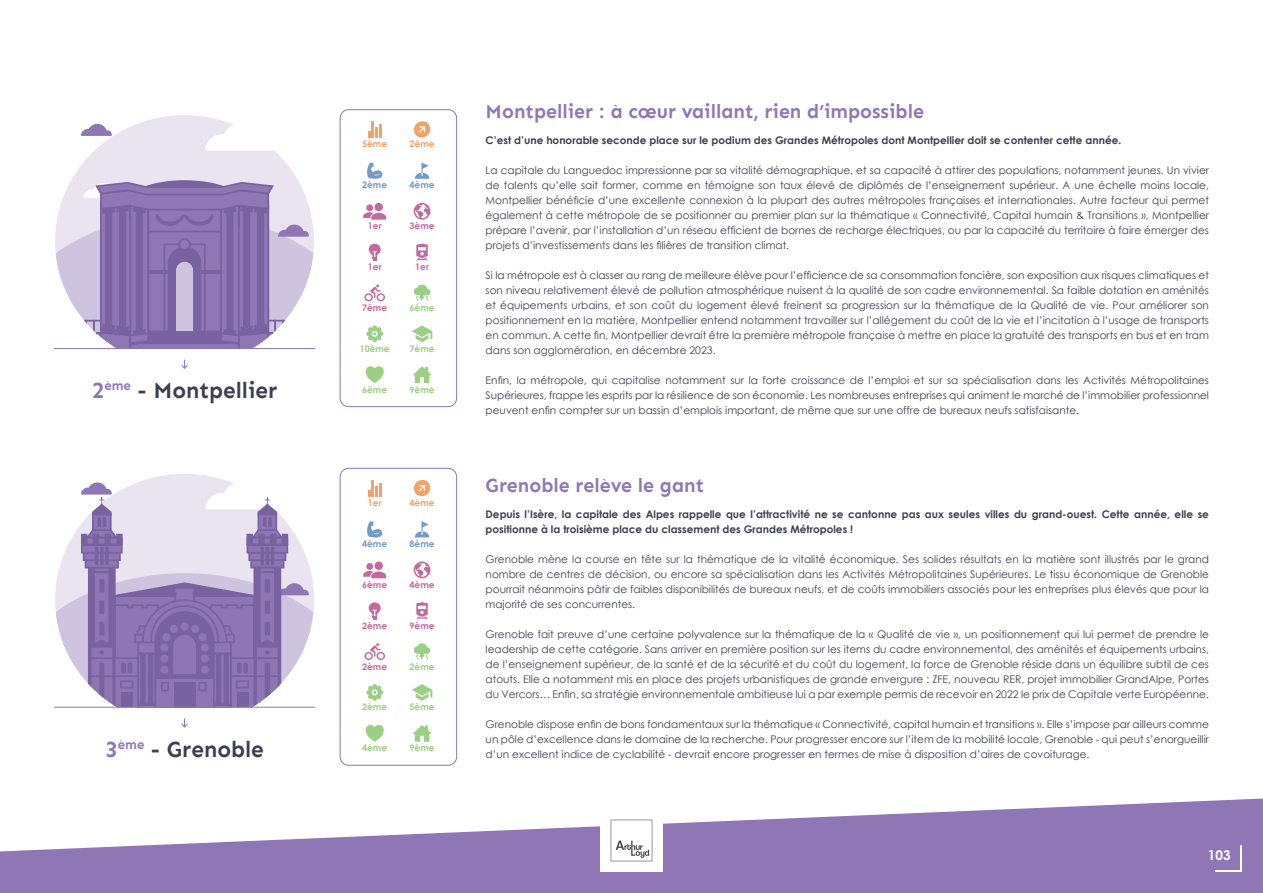
<style>
.page{position:relative;width:1263px;height:893px;background:#fff}
.page>*{position:absolute;margin:0;border:0;box-sizing:border-box;transform-origin:0 0}
.t1{font:700 22.5px "Sen";color:#3d3f51}
.t2{font:700 19.5px "Sen";color:#8f76b5}
.t3{font:700 13.5px "Century Gothic";color:#fff}
.t4{font:10.5px/15px "Century Gothic";color:#3d3f51;text-align:justify}
.t5{font:700 10.5px/15px "Century Gothic";color:#3d3f51}
.t6{font:700 9px "Century Gothic";color:#9bcf83}
.t7{font:700 9px "Century Gothic";color:#c4699e}
.t8{font:700 9px "Century Gothic";color:#749ac7}
.t9{font:700 9px "Century Gothic";color:#f2a266}
.s1{color:#8f76b5}
</style>
<div class="page">
<svg style="left:0;top:798px;width:1263px;height:95px;fill:#8f76b5"></svg>
<hr style="left:1215px;top:870px;width:27px;height:2px;background:#fff">
<hr style="left:1240px;top:845px;width:2px;height:27px;background:#fff">
<div style="left:600px;top:809px;width:63px;height:63px;background:#fff"></div>
<svg style="left:611px;top:820px;width:41px;height:41px"></svg>
<div style="left:340px;top:468px;width:117px;height:298px;border:1px solid #8f76b5;border-radius:9px"></div>
<svg style="left:366px;top:684px;width:17px;height:17px"></svg>
<svg style="left:368px;top:480px;width:13px;height:17px"></svg>
<svg style="left:414px;top:480px;width:17px;height:17px"></svg>
<svg style="left:367px;top:521px;width:15px;height:16px"></svg>
<svg style="left:415px;top:521px;width:14px;height:16px"></svg>
<svg style="left:414px;top:561px;width:16px;height:17px"></svg>
<svg style="left:369px;top:602px;width:12px;height:17px"></svg>
<svg style="left:416px;top:602px;width:12px;height:17px"></svg>
<svg style="left:364px;top:643px;width:21px;height:17px"></svg>
<svg style="left:414px;top:643px;width:16px;height:17px"></svg>
<svg style="left:412px;top:684px;width:20px;height:17px"></svg>
<svg style="left:366px;top:725px;width:18px;height:17px"></svg>
<svg style="left:412px;top:725px;width:20px;height:17px"></svg>
<div style="left:366px;top:563px;width:7px;height:7px;background:#c4699e;border-radius:50%"></div>
<svg style="left:363px;top:571px;width:23px;height:7px"></svg>
<div style="left:374px;top:561px;width:9px;height:9px;background:#c4699e;border-radius:50%"></div>
<div style="left:340px;top:109px;width:117px;height:298px;border:1px solid #8f76b5;border-radius:9px"></div>
<svg style="left:366px;top:325px;width:17px;height:17px"></svg>
<svg style="left:368px;top:121px;width:13px;height:17px"></svg>
<svg style="left:414px;top:121px;width:17px;height:17px"></svg>
<svg style="left:367px;top:163px;width:15px;height:16px"></svg>
<svg style="left:415px;top:162px;width:14px;height:17px"></svg>
<svg style="left:414px;top:203px;width:16px;height:17px"></svg>
<svg style="left:369px;top:244px;width:12px;height:16px"></svg>
<svg style="left:416px;top:244px;width:12px;height:16px"></svg>
<svg style="left:364px;top:285px;width:21px;height:16px"></svg>
<svg style="left:414px;top:284px;width:16px;height:17px"></svg>
<svg style="left:412px;top:325px;width:20px;height:17px"></svg>
<svg style="left:366px;top:366px;width:18px;height:17px"></svg>
<svg style="left:412px;top:366px;width:20px;height:17px"></svg>
<div style="left:366px;top:204px;width:7px;height:7px;background:#c4699e;border-radius:50%"></div>
<svg style="left:363px;top:212px;width:23px;height:8px"></svg>
<div style="left:374px;top:203px;width:9px;height:8px;background:#c4699e;border-radius:50%"></div>
<svg style="left:70px;top:115px;width:229px;height:67px;fill:#e9e4f0"></svg>
<svg style="left:81px;top:124px;width:31px;height:12px"></svg>
<svg style="left:205px;top:122px;width:73px;height:29px"></svg>
<svg style="left:55px;top:182px;width:259px;height:166px"></svg>
<svg style="left:181px;top:360px;width:7px;height:9px"></svg>
<hr style="left:54px;top:348px;width:261px;height:1px;background:#8f76b5">
<svg style="left:143px;top:474px;width:84px;height:7px"></svg>
<svg style="left:55px;top:481px;width:259px;height:226px"></svg>
<svg style="left:181px;top:718px;width:7px;height:10px"></svg>
<hr style="left:54px;top:707px;width:261px;height:1px;background:#8f76b5">
<p class="t1" style="left:92px;top:377px;width:187px"><span class="s1">2</span><sup>ème</sup> - Montpellier</p>
<p class="t1" style="left:105px;top:736px;width:160px"><span class="s1">3</span><sup>ème</sup> - Grenoble</p>
<p class="t9" style="left:362px;top:137px;width:27px">5ème</p>
<p class="t8" style="left:362px;top:178px;width:27px">2ème</p>
<p class="t7" style="left:368px;top:219px;width:15px">1er</p>
<p class="t7" style="left:368px;top:260px;width:15px">1er</p>
<p class="t7" style="left:362px;top:301px;width:27px">7ème</p>
<p class="t6" style="left:360px;top:342px;width:32px">10ème</p>
<p class="t6" style="left:362px;top:382px;width:27px">6ème</p>
<p class="t9" style="left:410px;top:137px;width:27px">2ème</p>
<p class="t8" style="left:410px;top:178px;width:27px">4ème</p>
<p class="t7" style="left:410px;top:219px;width:27px">3ème</p>
<p class="t7" style="left:415px;top:260px;width:15px">1er</p>
<p class="t6" style="left:410px;top:301px;width:27px">6ème</p>
<p class="t6" style="left:410px;top:342px;width:27px">7ème</p>
<p class="t6" style="left:410px;top:382px;width:27px">9ème</p>
<p class="t9" style="left:368px;top:496px;width:15px">1er</p>
<p class="t8" style="left:362px;top:537px;width:27px">4ème</p>
<p class="t7" style="left:362px;top:578px;width:27px">6ème</p>
<p class="t7" style="left:362px;top:618px;width:27px">2ème</p>
<p class="t7" style="left:362px;top:659px;width:27px">2ème</p>
<p class="t6" style="left:362px;top:700px;width:27px">2ème</p>
<p class="t6" style="left:362px;top:741px;width:27px">4ème</p>
<p class="t9" style="left:410px;top:496px;width:27px">4ème</p>
<p class="t8" style="left:410px;top:537px;width:27px">8ème</p>
<p class="t7" style="left:410px;top:578px;width:27px">4ème</p>
<p class="t7" style="left:410px;top:618px;width:27px">9ème</p>
<p class="t6" style="left:410px;top:659px;width:27px">2ème</p>
<p class="t6" style="left:410px;top:700px;width:27px">5ème</p>
<p class="t6" style="left:410px;top:741px;width:27px">9ème</p>
<p class="t2" style="left:486px;top:101px;width:440px">Montpellier : à cœur vaillant, rien d’impossible</p>
<p class="t5" style="left:486px;top:132px;width:637px">C’est d’une honorable seconde place sur le podium des Grandes Métropoles dont Montpellier doit se contenter cette année.</p>
<p class="t4" style="left:486px;top:163px;width:725px">La capitale du Languedoc impressionne par sa vitalité démographique, et sa capacité à attirer des populations, notamment jeunes. Un vivier de talents qu’elle sait former, comme en témoigne son taux élevé de diplômés de l’enseignement supérieur. A une échelle moins locale, Montpellier bénéficie d’une excellente connexion à la plupart des autres métropoles françaises et internationales. Autre facteur qui permet également à cette métropole de se positionner au premier plan sur la thématique « Connectivité, Capital humain &amp; Transitions », Montpellier prépare l’avenir, par l’installation d’un réseau efficient de bornes de recharge électriques, ou par la capacité du territoire à faire émerger des projets d’investissements dans les filières de transition climat.</p>
<p class="t4" style="left:486px;top:268px;width:725px">Si la métropole est à classer au rang de meilleure élève pour l’efficience de sa consommation foncière, son exposition aux risques climatiques et son niveau relativement élevé de pollution atmosphérique nuisent à la qualité de son cadre environnemental. Sa faible dotation en aménités et équipements urbains, et son coût du logement élevé freinent sa progression sur la thématique de la Qualité de vie. Pour améliorer son positionnement en la matière, Montpellier entend notamment travailler sur l’allégement du coût de la vie et l’incitation à l’usage de transports en commun. A cette fin, Montpellier devrait être la première métropole française à mettre en place la gratuité des transports en bus et en tram dans son agglomération, en décembre 2023.</p>
<p class="t4" style="left:486px;top:373px;width:725px">Enfin, la métropole, qui capitalise notamment sur la forte croissance de l’emploi et sur sa spécialisation dans les Activités Métropolitaines Supérieures, frappe les esprits par la résilience de son économie. Les nombreuses entreprises qui animent le marché de l’immobilier professionnel peuvent enfin compter sur un bassin d’emplois important, de même que sur une offre de bureaux neufs satisfaisante.</p>
<p class="t2" style="left:486px;top:474px;width:220px">Grenoble relève le gant</p>
<p class="t5" style="left:486px;top:506px;width:725px">Depuis l’Isère, la capitale des Alpes rappelle que l’attractivité ne se cantonne pas aux seules villes du grand-ouest. Cette année, elle se positionne à la troisième place du classement des Grandes Métropoles !</p>
<p class="t4" style="left:486px;top:551px;width:725px">Grenoble mène la course en tête sur la thématique de la vitalité économique. Ses solides résultats en la matière sont illustrés par le grand nombre de centres de décision, ou encore sa spécialisation dans les Activités Métropolitaines Supérieures. Le tissu économique de Grenoble pourrait néanmoins pâtir de faibles disponibilités de bureaux neufs, et de coûts immobiliers associés pour les entreprises plus élevés que pour la majorité de ses concurrentes.</p>
<p class="t4" style="left:486px;top:626px;width:725px">Grenoble fait preuve d’une certaine polyvalence sur la thématique de la « Qualité de vie », un positionnement qui lui permet de prendre le leadership de cette catégorie. Sans arriver en première position sur les items du cadre environnemental, des aménités et équipements urbains, de l’enseignement supérieur, de la santé et de la sécurité et du coût du logement, la force de Grenoble réside dans un équilibre subtil de ces atouts. Elle a notamment mis en place des projets urbanistiques de grande envergure : ZFE, nouveau RER, projet immobilier GrandAlpe, Portes du Vercors… Enfin, sa stratégie environnementale ambitieuse lui a par exemple permis de recevoir en 2022 le prix de Capitale verte Européenne.</p>
<p class="t4" style="left:486px;top:716px;width:725px">Grenoble dispose enfin de bons fondamentaux sur la thématique « Connectivité, capital humain et transitions ». Elle s’impose par ailleurs comme un pôle d’excellence dans le domaine de la recherche. Pour progresser encore sur l’item de la mobilité locale, Grenoble - qui peut s’enorgueillir d’un excellent indice de cyclabilité - devrait encore progresser en termes de mise à disposition d’aires de covoiturage.</p>
<p class="t3" style="left:1208px;top:845px;width:24px">103</p>
</div>
